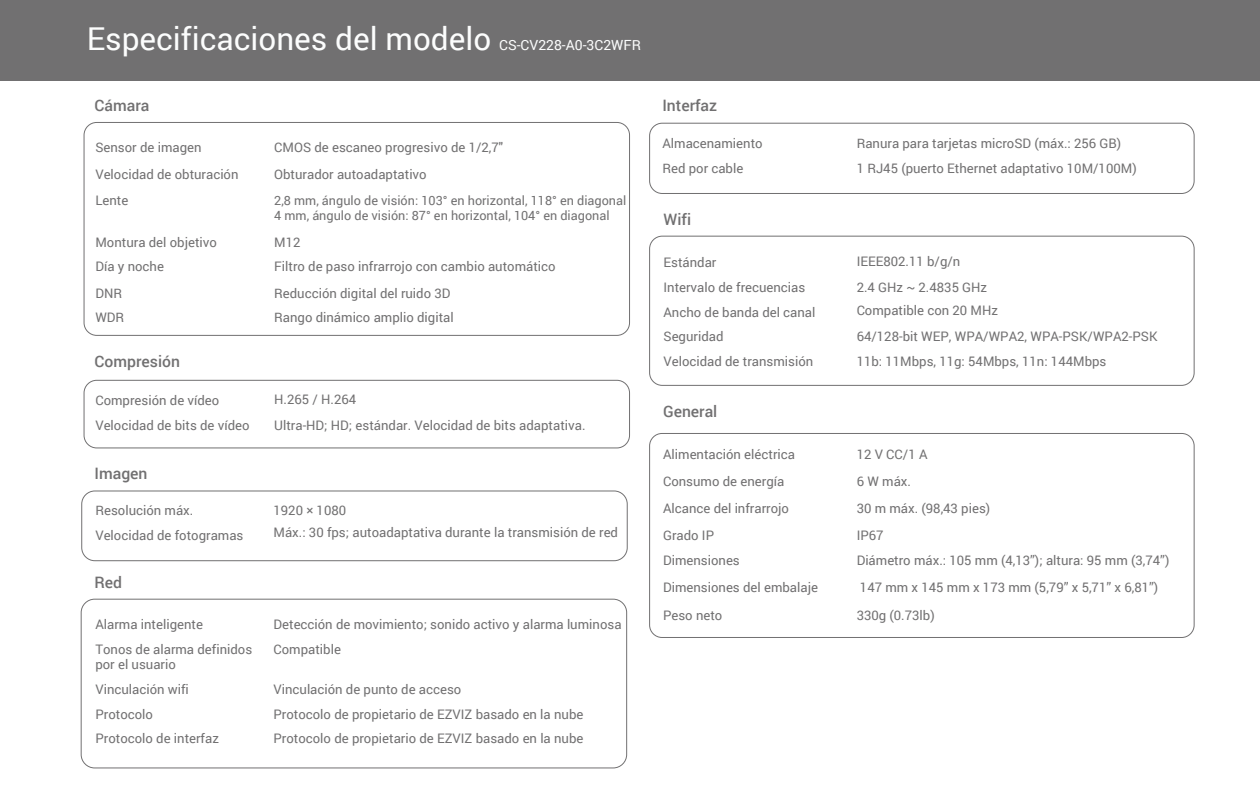
<style>
.page{position:relative;width:1260px;height:788px;background:#fff}
.page>*{position:absolute;margin:0;border:0;box-sizing:border-box;transform-origin:0 0}
.t1{font:31.5px "Roboto";color:#fcfdfd}
.t2{font:500 15.75px "Roboto";color:#717071}
.t3{font:14px "Roboto";color:#fcfdfd}
.t4{font:13.12px/27.6px "Roboto";color:#717071}
.t5{font:12.69px/15.2px "Roboto";color:#717071}
</style>
<div class="page">
<div style="left:0;top:0;width:1260px;height:80px;background:#717071"></div>
<div style="left:84px;top:380px;width:546px;height:68px;border:1px solid #717071;border-radius:13px"></div>
<div style="left:81px;top:490px;width:547px;height:71px;border:1px solid #717071;border-radius:13px"></div>
<div style="left:649px;top:123px;width:546px;height:71px;border:1px solid #717071;border-radius:13px"></div>
<div style="left:81px;top:598px;width:546px;height:170px;border:1px solid #717071;border-radius:13px"></div>
<div style="left:649px;top:433px;width:546px;height:205px;border:1px solid #717071;border-radius:12px"></div>
<div style="left:649px;top:236px;width:546px;height:150px;border:1px solid #717071;border-radius:13px"></div>
<div style="left:84px;top:122px;width:546px;height:214px;border:1px solid #717071;border-radius:13px"></div>
<h1 class="t1" style="left:87px;top:16px;width:406px">Especificaciones del modelo</h1>
<p class="t3" style="left:499px;top:35px;width:143px">CS-CV228-A0-3C2WFR</p>
<p class="t2" style="left:95px;top:94px;width:56px">Cámara</p>
<p class="t4" style="left:95px;top:133px;width:108px">Sensor de imagen</p>
<p class="t4" style="left:274px;top:133px;width:230px">CMOS de escaneo progresivo de 1/2,7"</p>
<p class="t4" style="left:95px;top:160px;width:145px">Velocidad de obturación</p>
<p class="t4" style="left:274px;top:160px;width:154px">Obturador autoadaptativo</p>
<p class="t4" style="left:95px;top:186px;width:34px">Lente</p>
<p class="t5" style="left:274px;top:192px;width:354px">2,8 mm, ángulo de visión: 103° en horizontal, 118° en diagonal<br>4 mm, ángulo de visión: 87° en horizontal, 104° en diagonal</p>
<p class="t4" style="left:95px;top:228px;width:123px">Montura del objetivo</p>
<p class="t4" style="left:95px;top:280px;width:30px;line-height:23.9px">DNR<br>WDR</p>
<p class="t4" style="left:274px;top:228px;width:28px">M12</p>
<p class="t4" style="left:95px;top:252px;width:70px">Día y noche</p>
<p class="t4" style="left:274px;top:253px;width:283px;line-height:26.4px">Filtro de paso infrarrojo con cambio automático<br>Reducción digital del ruido 3D</p>
<p class="t4" style="left:274px;top:302px;width:181px">Rango dinámico amplio digital</p>
<p class="t2" style="left:95px;top:350px;width:87px">Compresión</p>
<p class="t4" style="left:95px;top:385px;width:125px">Compresión de vídeo</p>
<p class="t4" style="left:274px;top:385px;width:84px">H.265 / H.264</p>
<p class="t4" style="left:95px;top:411px;width:156px">Velocidad de bits de vídeo</p>
<p class="t4" style="left:274px;top:411px;width:313px">Ultra-HD; HD; estándar. Velocidad de bits adaptativa.</p>
<p class="t2" style="left:95px;top:462px;width:54px">Imagen</p>
<p class="t4" style="left:95px;top:496px;width:100px">Resolución máx.</p>
<p class="t4" style="left:274px;top:496px;width:74px">1920 × 1080</p>
<p class="t4" style="left:95px;top:520px;width:150px">Velocidad de fotogramas</p>
<p class="t4" style="left:274px;top:518px;width:346px">Máx.: 30 fps; autoadaptativa durante la transmisión de red</p>
<p class="t2" style="left:95px;top:571px;width:29px">Red</p>
<p class="t4" style="left:95px;top:609px;width:109px">Alarma inteligente</p>
<p class="t4" style="left:274px;top:610px;width:350px">Detección de movimiento; sonido activo y alarma luminosa</p>
<p class="t4" style="left:95px;top:640px;width:158px;line-height:15.8px">Tonos de alarma definidos por el usuario</p>
<p class="t4" style="left:274px;top:634px;width:69px">Compatible</p>
<p class="t4" style="left:95px;top:674px;width:95px">Vinculación wifi</p>
<p class="t4" style="left:274px;top:674px;width:189px">Vinculación de punto de acceso</p>
<p class="t4" style="left:95px;top:699px;width:59px">Protocolo</p>
<p class="t4" style="left:274px;top:699px;width:311px">Protocolo de propietario de EZVIZ basado en la nube</p>
<p class="t4" style="left:95px;top:724px;width:125px">Protocolo de interfaz</p>
<p class="t4" style="left:274px;top:724px;width:311px">Protocolo de propietario de EZVIZ basado en la nube</p>
<p class="t2" style="left:662px;top:95px;width:56px">Interfaz</p>
<p class="t4" style="left:662px;top:129px;width:102px">Almacenamiento</p>
<p class="t4" style="left:857px;top:129px;width:266px">Ranura para tarjetas microSD (máx.: 256 GB)</p>
<p class="t4" style="left:662px;top:154px;width:82px">Red por cable</p>
<p class="t4" style="left:857px;top:154px;width:282px">1 RJ45 (puerto Ethernet adaptativo 10M/100M)</p>
<p class="t2" style="left:664px;top:208px;width:29px">Wifi</p>
<p class="t4" style="left:664px;top:248px;width:54px">Estándar</p>
<p class="t4" style="left:857px;top:247px;width:105px">IEEE802.11 b/g/n</p>
<p class="t4" style="left:664px;top:272px;width:143px">Intervalo de frecuencias</p>
<p class="t4" style="left:857px;top:272px;width:132px">2.4 GHz ~ 2.4835 GHz</p>
<p class="t4" style="left:664px;top:298px;width:153px">Ancho de banda del canal</p>
<p class="t4" style="left:857px;top:296px;width:143px">Compatible con 20 MHz</p>
<p class="t4" style="left:664px;top:322px;width:61px">Seguridad</p>
<p class="t4" style="left:857px;top:322px;width:302px">64/128-bit WEP, WPA/WPA2, WPA-PSK/WPA2-PSK</p>
<p class="t4" style="left:664px;top:347px;width:151px">Velocidad de transmisión</p>
<p class="t4" style="left:857px;top:347px;width:251px">11b: 11Mbps, 11g: 54Mbps, 11n: 144Mbps</p>
<p class="t2" style="left:663px;top:400px;width:56px">General</p>
<p class="t4" style="left:663px;top:440px;width:133px">Alimentación eléctrica</p>
<p class="t4" style="left:857px;top:440px;width:72px">12 V CC/1 A</p>
<p class="t4" style="left:663px;top:467px;width:123px">Consumo de energía</p>
<p class="t4" style="left:857px;top:467px;width:56px">6 W máx.</p>
<p class="t4" style="left:663px;top:494px;width:127px">Alcance del infrarrojo</p>
<p class="t4" style="left:857px;top:494px;width:135px">30 m máx. (98,43 pies)</p>
<p class="t4" style="left:663px;top:545px;width:156px">Dimensiones<br>Dimensiones del embalaje<br>Peso neto</p>
<p class="t4" style="left:857px;top:545px;width:314px">Diámetro máx.: 105 mm (4,13”); altura: 95 mm (3,74”)</p>
<p class="t4" style="left:663px;top:521px;width:52px">Grado IP</p>
<p class="t4" style="left:857px;top:521px;width:28px">IP67</p>
<p class="t4" style="left:860px;top:573px;width:300px">147 mm x 145 mm x 173 mm (5,79” x 5,71” x 6,81”)</p>
<p class="t4" style="left:857px;top:600px;width:80px">330g (0.73lb)</p>
</div>
